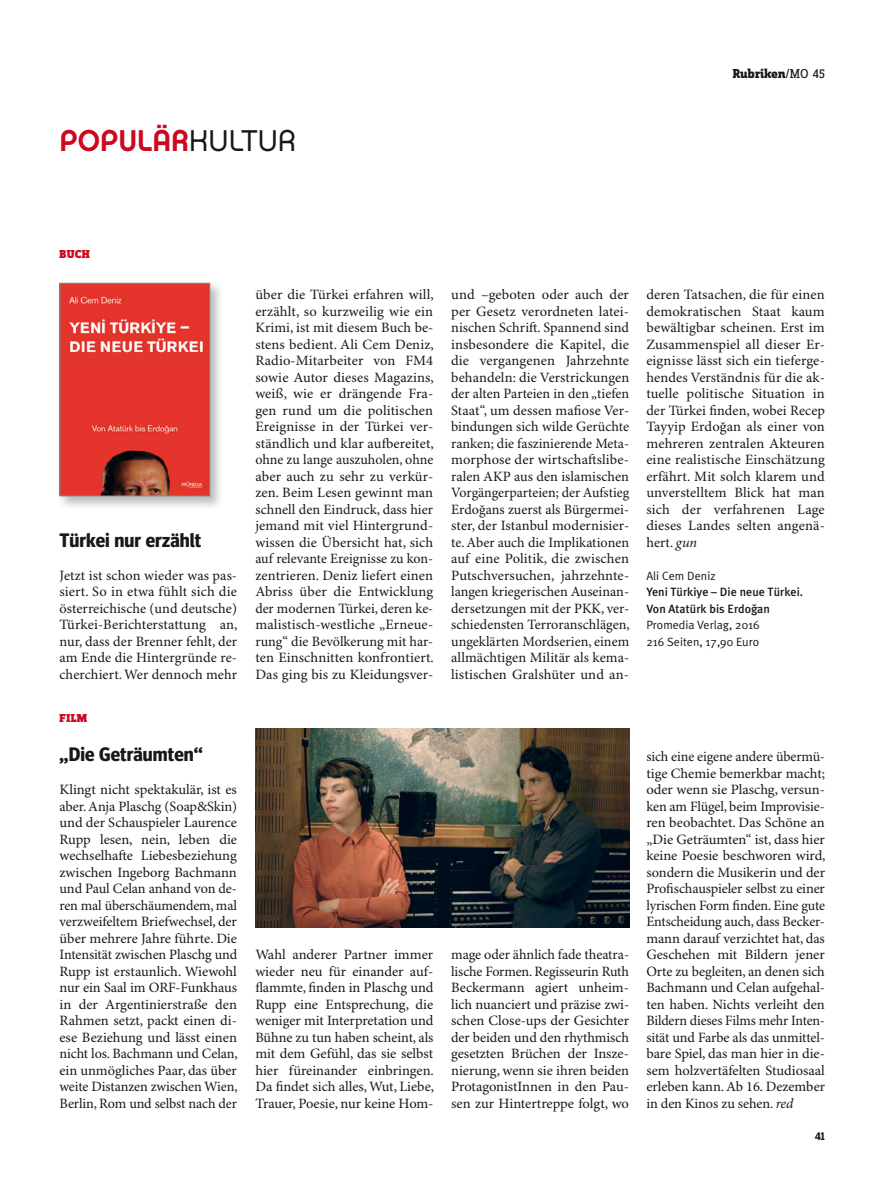
<style>
.page{position:relative;width:893px;height:1191px;background:#fff}
.page>*{position:absolute;margin:0;border:0;box-sizing:border-box;transform-origin:0 0}
.t1{font:30px "Chalet New York Nineteen Seventy";color:#cd071e}
.t2{font:700 19.5px "Meta Headline";letter-spacing:.005em;color:#1a171c}
.t3{font:14.25px/16.5px "Minion Pro";color:#1a171c;text-align:justify}
.t4{font:800 13.5px "Zine Slab Dis";color:#1a171c}
.t5{font:12px/16.5px "Meta Plus Normal";letter-spacing:.005em;color:#1a171c}
.t6{font:500 12px/16.5px "Meta Plus";letter-spacing:.005em;color:#1a171c}
.t7{font:900 12px "Zine Slab Dis";letter-spacing:.02em;color:#cd071e}
.t8{font:700 12px "Zine Slab Dis";color:#1a171c}
.s1{font-family:"Chalet London Nineteen Seventy";color:#1a171c}
.s2{font-weight:400}
.s3{font-style:italic}
</style>
<div class="page">
<img style="left:59px;top:282px;width:161px;height:225px">
<img style="left:62px;top:285px;width:146px;height:209px">
<div style="left:60px;top:283px;width:150px;height:213px;border:1px solid #87888a"></div>
<img style="left:255px;top:728px;width:374px;height:199px">
<h1 class="t1" style="left:60px;top:130px;width:238px">POPULÄR<span class="s1">KULTUR</span></h1>
<p class="t7" style="left:60px;top:247px;width:32px">BUCH</p>
<p class="t4" style="left:733px;top:66px;width:94px">Rubriken<span class="s2">/MO 45</span></p>
<h2 class="t2" style="left:60px;top:533px;width:143px">Türkei nur erzählt</h2>
<p class="t3" style="left:60px;top:568px;width:180px">Jetzt ist schon wieder was pas&shy;siert. So in etwa fühlt sich die österreichische (und deutsche)<br>Türkei-Berichterstattung an, nur, dass der Brenner fehlt, der am Ende die Hintergründe re&shy;cherchiert. Wer dennoch mehr</p>
<p class="t7" style="left:60px;top:711px;width:29px">FILM</p>
<h2 class="t2" style="left:60px;top:747px;width:145px">„Die Geträumten“</h2>
<p class="t3" style="left:60px;top:782px;width:180px">Klingt nicht spektakulär, ist es aber. Anja Plaschg (Soap&amp;Skin) und der Schauspieler Laurence Rupp lesen, nein, leben die wechselhafte Liebesbeziehung zwischen Ingeborg Bachmann und Paul Celan anhand von de&shy;ren mal überschäumendem, mal verzweifeltem Briefwechsel, der über mehrere Jahre führte. Die Intensität zwischen Plaschg und Rupp ist erstaunlich. Wiewohl nur ein Saal im ORF-Funkhaus in der Argentinierstraße den Rahmen setzt, packt einen di&shy;ese Beziehung und lässt einen nicht los. Bachmann und Celan, ein unmögliches Paar, das über weite Distanzen zwischen Wien, Berlin, Rom und selbst nach der</p>
<p class="t3" style="left:255px;top:287px;width:180px">über die Türkei erfahren will, erzählt, so kurzweilig wie ein Krimi, ist mit diesem Buch be&shy;stens bedient. Ali Cem Deniz, Radio-Mitarbeiter von FM4 sowie Autor dieses Magazins, weiß, wie er drängende Fra&shy;gen rund um die politischen Ereignisse in der Türkei ver&shy;ständlich und klar aufbereitet, ohne zu lange auszuholen, ohne aber auch zu sehr zu verkür&shy;zen. Beim Lesen gewinnt man schnell den Eindruck, dass hier jemand mit viel Hintergrund&shy;wissen die Übersicht hat, sich auf relevante Ereignisse zu kon&shy;zentrieren. Deniz liefert einen Abriss über die Entwicklung der modernen Türkei, deren ke&shy;malistisch-westliche „Erneue&shy;rung“ die Bevölkerung mit har&shy;ten Einschnitten konfrontiert.<br>Das ging bis zu Kleidungsver-</p>
<p class="t3" style="left:646px;top:287px;width:180px">deren Tatsachen, die für einen demokratischen Staat kaum bewältigbar scheinen. Erst im Zusammenspiel all dieser Er&shy;eignisse lässt sich ein tieferge&shy;hendes Verständnis für die ak&shy;tuelle politische Situation in der Türkei finden, wobei Recep Tayyip Erdoğan als einer von mehreren zentralen Akteuren eine realistische Einschätzung erfährt. Mit solch klarem und unverstelltem Blick hat man sich der verfahrenen Lage dieses Landes selten angenä&shy;hert. <span class="s3">gun</span></p>
<p class="t3" style="left:451px;top:287px;width:180px">und –geboten oder auch der per Gesetz verordneten latei&shy;nischen Schrift. Spannend sind insbesondere die Kapitel, die die vergangenen Jahrzehnte behandeln: die Verstrickungen der alten Parteien in den „tiefen Staat“, um dessen mafiose Ver&shy;bindungen sich wilde Gerüchte ranken; die faszinierende Meta&shy;morphose der wirtschaftslibe&shy;ralen AKP aus den islamischen Vorgängerparteien; der Aufstieg Erdoğans zuerst als Bürgermei&shy;ster, der Istanbul modernisier&shy;te. Aber auch die Implikationen auf eine Politik, die zwischen Putschversuchen, jahrzehnte&shy;langen kriegerischen Auseinan&shy;dersetzungen mit der PKK, ver&shy;schiedensten Terroranschlägen, ungeklärten Mordserien, einem allmächtigen Militär als kema&shy;listischen Gralshüter und an-</p>
<p class="t5" style="left:646px;top:568px;width:71px">Ali Cem Deniz</p>
<p class="t6" style="left:646px;top:584px;width:158px">Yeni Türkiye – Die neue Türkei.<br>Von Atatürk bis Erdogˇan</p>
<p class="t5" style="left:646px;top:618px;width:115px">Promedia Verlag, 2016<br>216 Seiten, 17,90 Euro</p>
<p class="t3" style="left:255px;top:947px;width:180px">Wahl anderer Partner immer wieder neu für einander auf&shy;flammte, finden in Plaschg und Rupp eine Entsprechung, die weniger mit Interpretation und Bühne zu tun haben scheint, als mit dem Gefühl, das sie selbst hier füreinander einbringen.<br>Da findet sich alles, Wut, Liebe, Trauer, Poesie, nur keine Hom-</p>
<p class="t3" style="left:451px;top:947px;width:180px">mage oder ähnlich fade theatra&shy;lische Formen. Regisseurin Ruth Beckermann agiert unheim&shy;lich nuanciert und präzise zwi&shy;schen Close-ups der Gesichter der beiden und den rhythmisch gesetzten Brüchen der Insze&shy;nierung, wenn sie ihren beiden ProtagonistInnen in den Pau&shy;sen zur Hintertreppe folgt, wo</p>
<p class="t3" style="left:646px;top:749px;width:181px">sich eine eigene andere übermü&shy;tige Chemie bemerkbar macht; oder wenn sie Plaschg, versun&shy;ken am Flügel, beim Improvisie&shy;ren beobachtet. Das Schöne an „Die Geträumten“ ist, dass hier keine Poesie beschworen wird, sondern die Musikerin und der Profischauspieler selbst zu einer lyrischen Form finden. Eine gute Entscheidung auch, dass Becker&shy;mann darauf verzichtet hat, das Geschehen mit Bildern jener Orte zu begleiten, an denen sich Bachmann und Celan aufgehal&shy;ten haben. Nichts verleiht den Bildern dieses Films mehr Inten&shy;sität und Farbe als das unmittel&shy;bare Spiel, das man hier in die&shy;sem holzvertäfelten Studiosaal erleben kann. Ab 16. Dezember in den Kinos zu sehen. <span class="s3">red</span></p>
<p class="t8" style="left:815px;top:1128px;width:12px">41</p>
</div>
